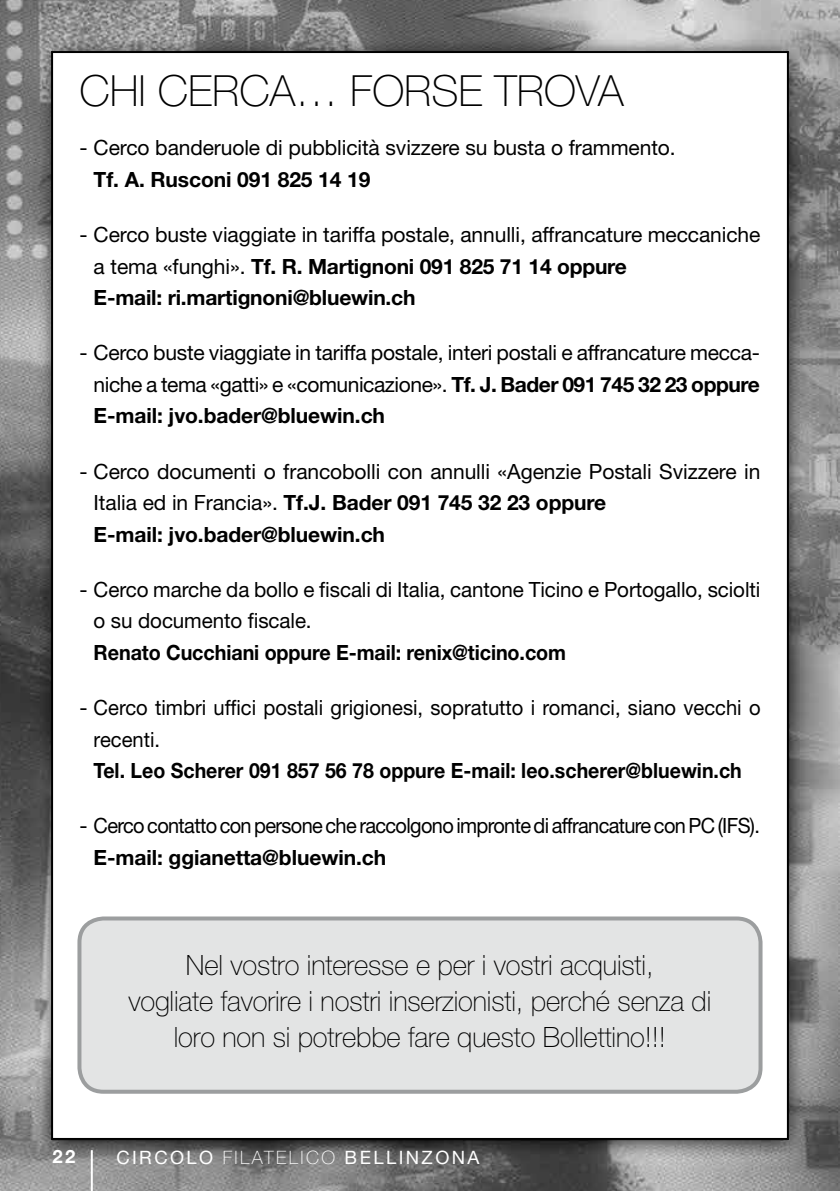
<style>
.page{position:relative;width:840px;height:1191px;background:#fff}
.page>*{position:absolute;margin:0;border:0;box-sizing:border-box;transform-origin:0 0}
.t1{font:100 43px "Helvetica Neue LT Std";color:#000}
.t2{font:100 28px/36px "Helvetica Neue LT Std";letter-spacing:-.005em;color:#000;text-align:center}
.t3{font:21px/31.6px "Helvetica Neue LT Std";letter-spacing:-.005em;color:#000}
.t4{font:21px "Helvetica Neue LT Std";letter-spacing:-.03em;color:#000}
.t5{font:700 21px "Helvetica Neue LT Std";letter-spacing:-.005em;color:#000;scale:.93 1}
.t6{font:700 21px "Helvetica Neue LT Std";letter-spacing:-.005em;color:#000}
.t7{font:700 21px "Helvetica Neue LT Std";letter-spacing:-.005em;color:#000;scale:.94 1}
.t8{font:18.4px "Helvetica Neue LT Std";letter-spacing:.13em;color:#fff}
.t9{font:700 18.4px "Helvetica Neue LT Std";color:#fff}
.s1{font-weight:700}
.s2{font-weight:100}
</style>
<div class="page">
<img style="left:0;top:0;width:839px;height:1191px">
<div style="left:52px;top:52px;width:735px;height:1087px;background:#fff"></div>
<hr style="left:91px;top:1150px;width:2px;height:41px;background:#fff">
<div style="left:79px;top:918px;width:681px;height:173px;background:#e3e4e4;border-radius:24px"></div>
<div style="left:77px;top:916px;width:685px;height:177px;border:4px solid #9c9e9f;border-radius:24px"></div>
<h1 class="t1" style="left:79px;top:66px;width:545px">CHI CERCA… FORSE TROVA</h1>
<p class="t3" style="left:79px;top:132px;width:597px">- Cerco banderuole di pubblicità svizzere su busta o frammento.</p>
<p class="t6" style="left:94px;top:166px;width:278px">Tf. A. Rusconi 091 825 14 19</p>
<p class="t3" style="left:94px;top:218px;width:668px;text-indent:-14px">- Cerco buste viaggiate in tariffa postale, annulli, affrancature meccaniche a tema «funghi». <span class="s1">Tf. R. Martignoni 091 825 71 14 oppure<br>E-mail: ri.martignoni@bluewin.ch</span></p>
<p class="t3" style="left:94px;top:337px;width:667px;text-align:justify;text-indent:-14px">- Cerco buste viaggiate in tariffa postale, interi postali e affrancature mecca&shy;niche a tema «gatti» e «comunicazione». <span class="s1">Tf. J. Bader 091 745 32 23 oppure E-mail: jvo.bader@bluewin.ch</span></p>
<p class="t3" style="left:94px;top:455px;width:668px;text-indent:-14px">- Cerco documenti o francobolli con annulli «Agenzie Postali Svizzere in<br>Italia ed in Francia». <span class="s1">Tf.J. Bader 091 745 32 23 oppure<br>E-mail: jvo.bader@bluewin.ch</span></p>
<p class="t3" style="left:94px;top:573px;width:668px;text-indent:-14px">- Cerco marche da bollo e fiscali di Italia, cantone Ticino e Portogallo, sciolti o su documento fiscale.</p>
<p class="t7" style="left:94px;top:639px;width:504px">Renato Cucchiani oppure E-mail: renix@ticino.com</p>
<p class="t3" style="left:94px;top:691px;width:668px;text-indent:-14px">- Cerco timbri uffici postali grigionesi, sopratutto i romanci, siano vecchi o recenti.</p>
<p class="t5" style="left:94px;top:757px;width:698px">Tel. Leo Scherer 091 857 56 78 oppure E-mail: leo.scherer@bluewin.ch</p>
<p class="t4" style="left:79px;top:813px;width:681px">- Cerco contatto con persone che raccolgono impronte di affrancature con PC (IFS).</p>
<p class="t6" style="left:94px;top:844px;width:294px">E-mail: ggianetta@bluewin.ch</p>
<h2 class="t2" style="left:128px;top:947px;width:584px">Nel vostro interesse e per i vostri acquisti,<br>vogliate favorire i nostri inserzionisti, perché senza di loro non si potrebbe fare questo Bollettino!!!</h2>
<p class="t9" style="left:52px;top:1145px;width:24px">22</p>
<p class="t8" style="left:116px;top:1146px;width:364px">CIRCOLO <span class="s2">FILATELICO</span> BELLINZONA</p>
</div>
